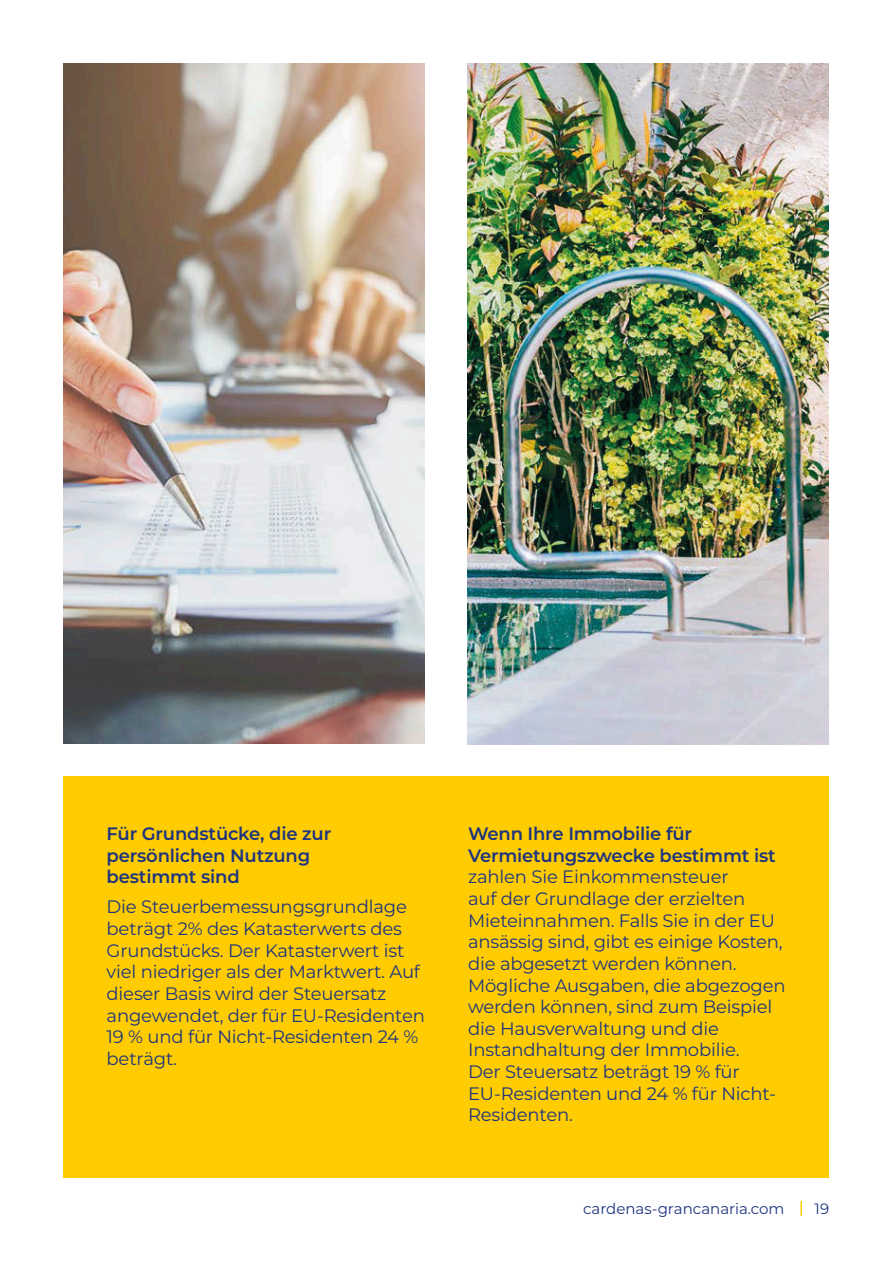
<style>
.page{position:relative;width:893px;height:1263px;background:#fff}
.page>*{position:absolute;margin:0;border:0;box-sizing:border-box;transform-origin:0 0}
.t1{font:18px/21.6px "Montserrat";letter-spacing:-.01em;color:#1e347f}
.t2{font:600 18px/21.6px "Montserrat";letter-spacing:-.01em;color:#1e347f}
.t3{font:15px "Montserrat";color:#1e347f}
</style>
<div class="page">
<div style="left:64px;top:776px;width:765px;height:402px;background:#fecc00"></div>
<img style="left:64px;top:64px;width:361px;height:679px">
<img style="left:468px;top:64px;width:361px;height:680px">
<svg style="left:800px;top:1201px;width:2px;height:15px"></svg>
<p class="t2" style="left:107px;top:822px;width:226px">Für Grundstücke, die zur persönlichen Nutzung</p>
<p class="t2" style="left:107px;top:865px;width:135px">bestimmt sind</p>
<p class="t1" style="left:107px;top:896px;width:320px">Die Steuerbemessungsgrundlage beträgt 2% des Katasterwerts des<br>Grundstücks. Der Katasterwert ist viel niedriger als der Marktwert. Auf dieser Basis wird der Steuersatz angewendet, der für EU-Residenten<br>19 % und für Nicht-Residenten 24 % beträgt.</p>
<p class="t2" style="left:468px;top:822px;width:309px">Wenn Ihre Immobilie für<br>Vermietungszwecke bestimmt ist</p>
<p class="t1" style="left:468px;top:866px;width:319px">zahlen Sie Einkommensteuer<br>auf der Grundlage der erzielten<br>Mieteinnahmen. Falls Sie in der EU ansässig sind, gibt es einige Kosten, die abgesetzt werden können.<br>Mögliche Ausgaben, die abgezogen werden können, sind zum Beispiel die Hausverwaltung und die<br>Instandhaltung der Immobilie.<br>Der Steuersatz beträgt 19 % für<br>EU-Residenten und 24 % für Nicht-<br>Residenten.</p>
<p class="t3" style="left:583px;top:1198px;width:203px">cardenas-grancanaria.com</p>
<p class="t3" style="left:815px;top:1198px;width:16px">19</p>
</div>
